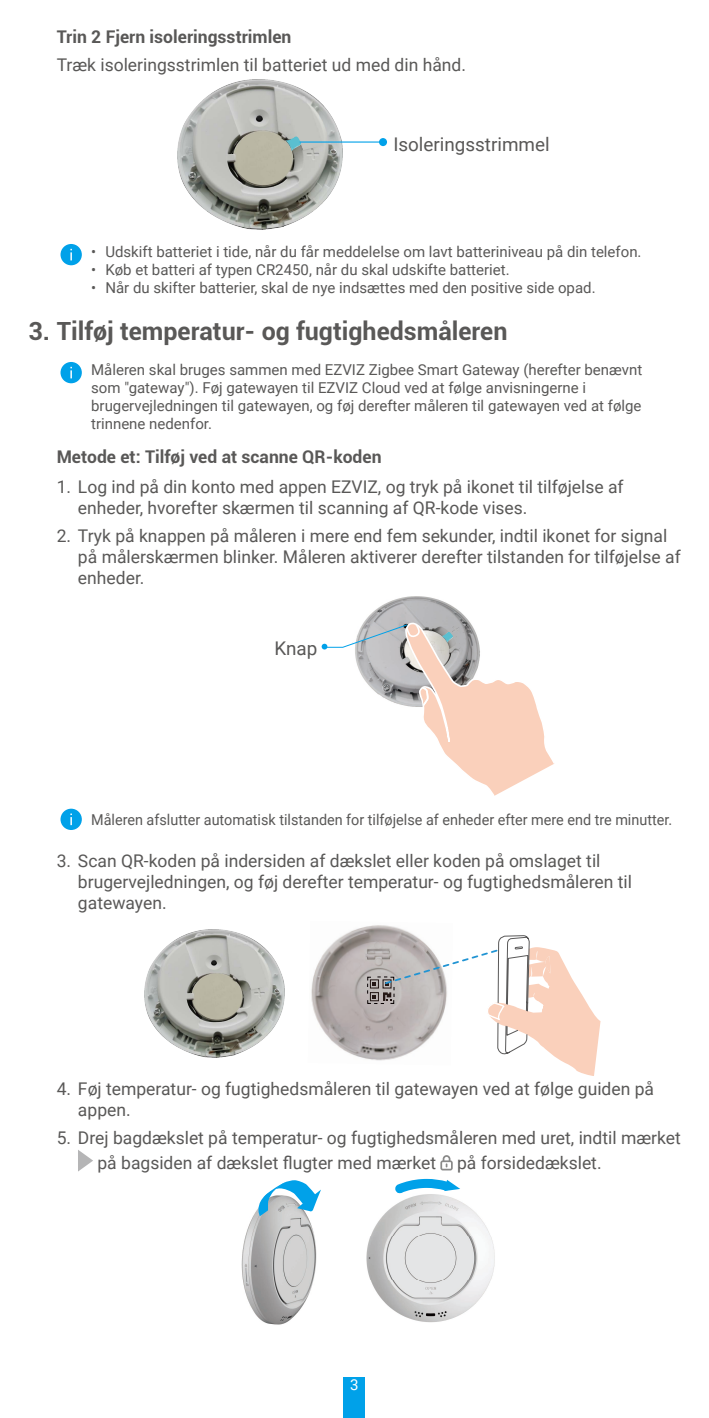
<style>
.page{position:relative;width:709px;height:1418px;background:#fff}
.page>*{position:absolute;margin:0;border:0;box-sizing:border-box;transform-origin:0 0}
.t1{font:700 25px "Roboto";color:#595857}
.t2{font:18.75px "Roboto";color:#595857}
.t3{font:17.5px/21px "Roboto";color:#595857}
.t4{font:700 17.5px "Roboto";color:#595857}
.t5{font:15px/18px "Roboto";color:#595857}
.t6{font:15px "Roboto";color:#595857;scale:.96 1}
.t7{font:15px "Roboto";color:#fff}
</style>
<div class="page">
<div style="left:344px;top:1376px;width:21px;height:41px;background:#00a1e9"></div>
<img style="left:178px;top:79px;width:164px;height:150px">
<img style="left:285px;top:136px;width:17px;height:15px">
<div style="left:379px;top:138px;width:8px;height:8px;background:#00a1e9;border-radius:50%"></div>
<hr style="left:300px;top:141px;width:83px;height:2px;background:#00a1e9">
<div style="left:60px;top:244px;width:22px;height:21px;background:#00a1e9;border-radius:50%"></div>
<svg style="left:70px;top:249px;width:2px;height:11px"></svg>
<div style="left:60px;top:362px;width:22px;height:21px;background:#00a1e9;border-radius:50%"></div>
<svg style="left:70px;top:367px;width:2px;height:11px"></svg>
<img style="left:365px;top:596px;width:104px;height:25px">
<svg style="left:321px;top:621px;width:233px;height:175px"></svg>
<div style="left:60px;top:808px;width:22px;height:22px;background:#00a1e9;border-radius:50%"></div>
<svg style="left:70px;top:813px;width:2px;height:12px"></svg>
<img style="left:145px;top:929px;width:139px;height:128px">
<img style="left:311px;top:926px;width:56px;height:133px">
<svg style="left:367px;top:925px;width:233px;height:151px"></svg>
<svg style="left:78px;top:1150px;width:15px;height:21px"></svg>
<svg style="left:440px;top:1155px;width:13px;height:15px"></svg>
<img style="left:241px;top:1209px;width:76px;height:115px">
<img style="left:366px;top:1193px;width:129px;height:130px">
<svg style="left:395px;top:1178px;width:65px;height:15px"></svg>
<svg style="left:258px;top:1180px;width:63px;height:36px"></svg>
<p class="t4" style="left:57px;top:25px;width:236px">Trin 2 Fjern isoleringsstrimlen</p>
<p class="t3" style="left:57px;top:54px;width:411px">Træk isoleringsstrimlen til batteriet ud med din hånd.</p>
<p class="t2" style="left:393px;top:131px;width:158px">Isoleringsstrimmel</p>
<p class="t5" style="left:91px;top:242px;width:552px">• Udskift batteriet i tide, når du får meddelelse om lavt batteriniveau på din telefon.</p>
<p class="t5" style="left:91px;top:260px;width:420px">• Køb et batteri af typen CR2450, når du skal udskifte batteriet.</p>
<p class="t5" style="left:91px;top:278px;width:506px">• Når du skifter batterier, skal de nye indsættes med den positive side opad.</p>
<h1 class="t1" style="left:28px;top:314px;width:480px">3. Tilføj temperatur- og fugtighedsmåleren</h1>
<p class="t5" style="left:91px;top:360px;width:552px">Måleren skal bruges sammen med EZVIZ Zigbee Smart Gateway (herefter benævnt som "gateway"). Føj gatewayen til EZVIZ Cloud ved at følge anvisningerne i brugervejledningen til gatewayen, og føj derefter måleren til gatewayen ved at følge trinnene nedenfor.</p>
<p class="t4" style="left:57px;top:444px;width:326px">Metode et: Tilføj ved at scanne QR-koden</p>
<p class="t3" style="left:78px;top:475px;width:547px;text-indent:-21px">1. Log ind på din konto med appen EZVIZ, og tryk på ikonet til tilføjelse af enheder, hvorefter skærmen til scanning af QR-kode vises.</p>
<p class="t3" style="left:78px;top:524px;width:604px;text-indent:-21px">2. Tryk på knappen på måleren i mere end fem sekunder, indtil ikonet for signal på målerskærmen blinker. Måleren aktiverer derefter tilstanden for tilføjelse af enheder.</p>
<p class="t2" style="left:274px;top:635px;width:44px">Knap</p>
<p class="t6" style="left:91px;top:809px;width:606px">Måleren afslutter automatisk tilstanden for tilføjelse af enheder efter mere end tre minutter.</p>
<p class="t3" style="left:78px;top:849px;width:555px;text-indent:-21px">3. Scan QR-koden på indersiden af dækslet eller koden på omslaget til brugervejledningen, og føj derefter temperatur- og fugtighedsmåleren til gatewayen.</p>
<p class="t3" style="left:78px;top:1077px;width:577px;text-indent:-21px">4. Føj temperatur- og fugtighedsmåleren til gatewayen ved at følge guiden på appen.</p>
<p class="t3" style="left:97px;top:1124px;width:584px;line-height:25px;text-indent:-41px">5. Drej bagdækslet på temperatur- og fugtighedsmåleren med uret, indtil mærket på bagsiden af dækslet flugter med mærket på forsidedækslet.</p>
<p class="t7" style="left:350px;top:1373px;width:10px">3</p>
</div>
